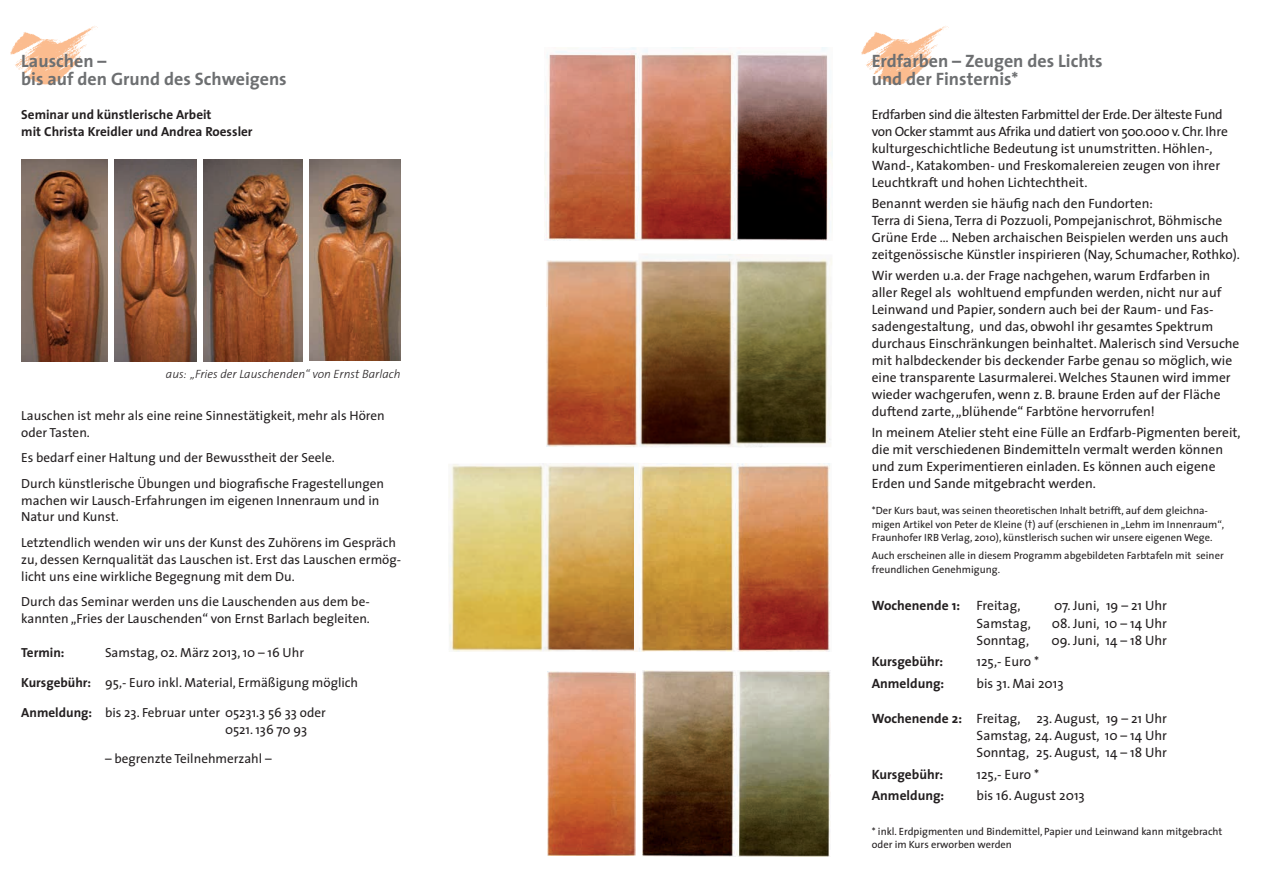
<style>
.page{position:relative;width:1263px;height:893px;background:#fff}
.page>*{position:absolute;margin:0;border:0;box-sizing:border-box;transform-origin:0 0}
.t1{font:700 18px/18px "The Sans";color:#6d6f71}
.t2{font:13.5px/17px "The Sans";color:#231f20}
.t3{font:700 13.5px "The Sans";color:#231f20}
.t4{font:13.2px/17px "The Sans";color:#231f20}
.t5{font:700 13.2px/17px "The Sans";color:#231f20}
.t6{font:italic 300 12px "The Sans";color:#231f20}
.t7{font:10.5px/13.5px "The Sans";color:#231f20}
.s1{font-weight:700}
.s2{font-weight:400}
</style>
<div class="page">
<img style="left:10px;top:26px;width:88px;height:59px">
<img style="left:861px;top:26px;width:88px;height:59px">
<img style="left:309px;top:160px;width:92px;height:201px">
<img style="left:204px;top:159px;width:98px;height:202px">
<img style="left:114px;top:159px;width:83px;height:202px">
<img style="left:22px;top:159px;width:85px;height:202px">
<img style="left:544px;top:48px;width:289px;height:193px">
<img style="left:638px;top:254px;width:194px;height:193px">
<img style="left:449px;top:463px;width:186px;height:189px">
<img style="left:635px;top:463px;width:195px;height:189px">
<img style="left:546px;top:260px;width:92px;height:187px">
<img style="left:643px;top:671px;width:187px;height:185px">
<img style="left:548px;top:671px;width:87px;height:184px">
<h1 class="t1" style="left:21px;top:51px;width:267px">Lauschen –<br>bis auf den Grund des Schweigens</h1>
<p class="t5" style="left:21px;top:106px;width:233px">Seminar und künstlerische Arbeit<br>mit Christa Kreidler und Andrea Roessler</p>
<p class="t6" style="left:166px;top:364px;width:236px">aus: „Fries der Lauschenden“ von Ernst Barlach</p>
<p class="t4" style="left:21px;top:406px;width:365px">Lauschen ist mehr als eine reine Sinnestätigkeit, mehr als Hören oder Tasten.</p>
<p class="t4" style="left:21px;top:444px;width:364px;line-height:25.5px">Es bedarf einer Haltung und der Bewusstheit der Seele.<br>Durch künstlerische Übungen und biografische Fragestellungen</p>
<p class="t4" style="left:21px;top:491px;width:360px">machen wir Lausch-Erfahrungen im eigenen Innenraum und in<br>Natur und Kunst.</p>
<p class="t4" style="left:21px;top:534px;width:381px">Letztendlich wenden wir uns der Kunst des Zuhörens im Gespräch zu, dessen Kernqualität das Lauschen ist. Erst das Lauschen ermög&shy;licht uns eine wirkliche Begegnung mit dem Du.</p>
<p class="t4" style="left:21px;top:593px;width:350px">Durch das Seminar werden uns die Lauschenden aus dem be&shy;kannten „Fries der Lauschenden“ von Ernst Barlach begleiten.</p>
<p class="t5" style="left:21px;top:644px;width:45px">Termin:</p>
<p class="t4" style="left:105px;top:644px;width:201px">Samstag, 02. März 2013, 10 – 16 Uhr</p>
<p class="t4" style="left:21px;top:674px;width:338px"><span class="s1">Kursgebühr:</span> 95,- Euro inkl. Material, Ermäßigung möglich</p>
<p class="t4" style="left:225px;top:703px;width:102px;text-indent:-204px"><span class="s1">Anmeldung:</span> bis 23. Februar unter 05231.3 56 33 oder<br>0521. 136 70 93</p>
<p class="t4" style="left:105px;top:750px;width:168px">– begrenzte Teilnehmerzahl –</p>
<h1 class="t1" style="left:872px;top:51px;width:233px">Erdfarben – Zeugen des Lichts und der Finsternis*</h1>
<p class="t2" style="left:872px;top:106px;width:358px">Erdfarben sind die ältesten Farbmittel der Erde. Der älteste Fund von Ocker stammt aus Afrika und datiert von 500.000 v. Chr. Ihre kulturgeschichtliche Bedeutung ist unumstritten. Höhlen-, Wand-, Katakomben- und Freskomalereien zeugen von ihrer Leuchtkraft und hohen Lichtechtheit.</p>
<p class="t2" style="left:872px;top:195px;width:370px">Benannt werden sie häufig nach den Fundorten:<br>Terra di Siena, Terra di Pozzuoli, Pompejanischrot, Böhmische Grüne Erde … Neben archaischen Beispielen werden uns auch zeitgenössische Künstler inspirieren (Nay, Schumacher, Rothko).</p>
<p class="t2" style="left:872px;top:267px;width:369px">Wir werden u.a. der Frage nachgehen, warum Erdfarben in<br>aller Regel als wohltuend empfunden werden, nicht nur auf Leinwand und Papier, sondern auch bei der Raum- und Fas&shy;sadengestaltung, und das, obwohl ihr gesamtes Spektrum durchaus Einschränkungen beinhaltet. Malerisch sind Versuche mit halbdeckender bis deckender Farbe genau so möglich, wie eine transparente Lasurmalerei. Welches Staunen wird immer wieder wachgerufen, wenn z. B. braune Erden auf der Fläche duftend zarte, „blühende“ Farbtöne hervorrufen!</p>
<p class="t2" style="left:872px;top:424px;width:370px">In meinem Atelier steht eine Fülle an Erdfarb-Pigmenten bereit, die mit verschiedenen Bindemitteln vermalt werden können und zum Experimentieren einladen. Es können auch eigene Erden und Sande mitgebracht werden.</p>
<p class="t7" style="left:872px;top:504px;width:354px">*Der Kurs baut, was seinen theoretischen Inhalt betrifft, auf dem gleichna&shy;migen Artikel von Peter de Kleine (†) auf (erschienen in „Lehm im Innenraum“,<br>Fraunhofer IRB Verlag, 2010), künstlerisch suchen wir unsere eigenen Wege.</p>
<p class="t7" style="left:872px;top:548px;width:353px">Auch erscheinen alle in diesem Programm abgebildeten Farbtafeln mit seiner freundlichen Genehmigung.</p>
<p class="t3" style="left:872px;top:594px;width:150px">Wochenende 1: <span class="s2">Freitag,</span></p>
<p class="t2" style="left:1054px;top:597px;width:115px">07. Juni, 19 – 21 Uhr</p>
<p class="t2" style="left:976px;top:614px;width:56px">Samstag,</p>
<p class="t2" style="left:1052px;top:614px;width:117px">08. Juni, 10 – 14 Uhr</p>
<p class="t2" style="left:976px;top:631px;width:54px">Sonntag,</p>
<p class="t2" style="left:1051px;top:631px;width:117px">09. Juni, 14 – 18 Uhr</p>
<p class="t3" style="left:872px;top:650px;width:73px">Kursgebühr:</p>
<p class="t2" style="left:976px;top:653px;width:64px">125,- Euro *</p>
<p class="t3" style="left:872px;top:672px;width:74px">Anmeldung:</p>
<p class="t2" style="left:976px;top:674px;width:89px">bis 31. Mai 2013</p>
<p class="t2" style="left:976px;top:709px;width:192px;text-align:justify;text-indent:-105px"><span class="s1">Wochenende 2:</span> Freitag, 23. August, 19 – 21 Uhr Samstag, 24. August, 10 – 14 Uhr Sonntag, 25. August, 14 – 18 Uhr</p>
<p class="t3" style="left:872px;top:763px;width:73px">Kursgebühr:</p>
<p class="t2" style="left:976px;top:765px;width:64px">125,- Euro *</p>
<p class="t3" style="left:872px;top:784px;width:74px">Anmeldung:</p>
<p class="t2" style="left:976px;top:787px;width:110px">bis 16. August 2013</p>
<p class="t7" style="left:872px;top:824px;width:352px">* inkl. Erdpigmenten und Bindemittel, Papier und Leinwand kann mitgebracht oder im Kurs erworben werden</p>
</div>
